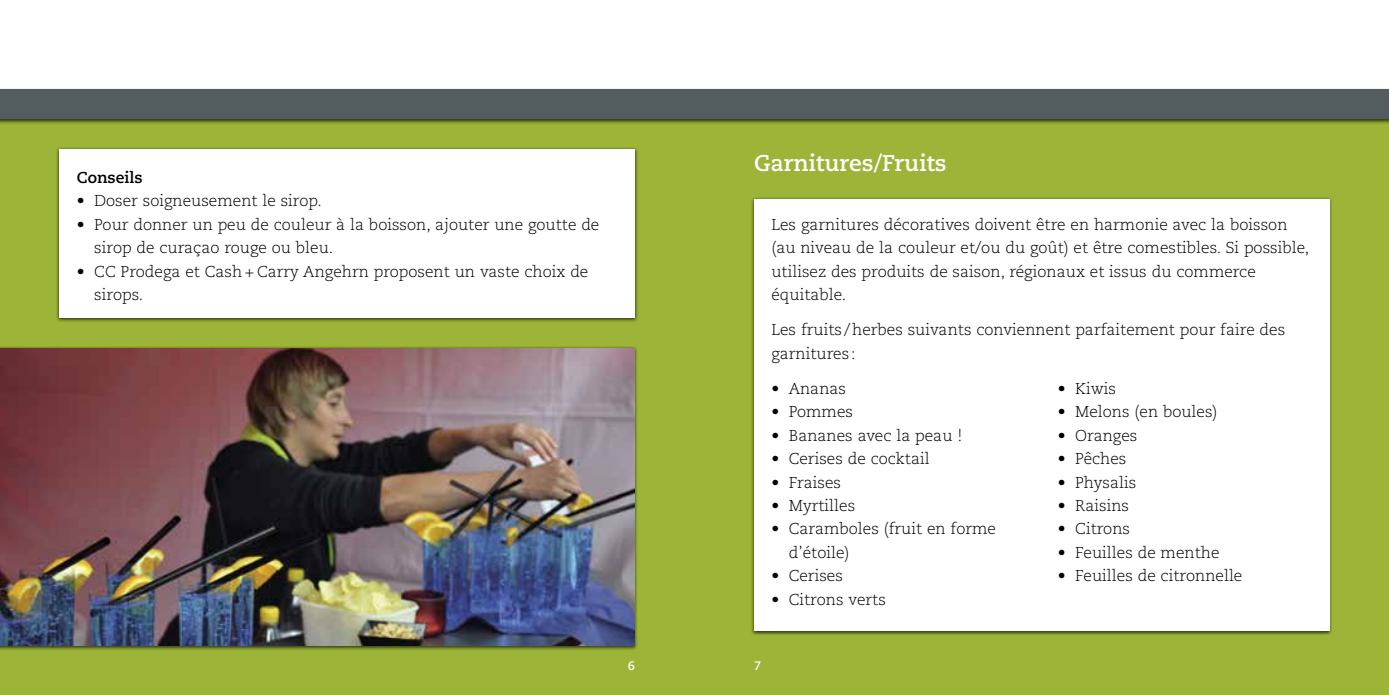
<style>
.page{position:relative;width:1389px;height:695px;background:#fff}
.page>*{position:absolute;margin:0;border:0;box-sizing:border-box;transform-origin:0 0}
.t1{font:700 22.75px "Caecilia LT Std";color:#fff}
.t2{font:300 15.75px/23.4px "Caecilia LT Std";color:#000}
.t3{font:700 15.75px "Caecilia LT Std";color:#000}
.t4{font:700 12.25px "Caecilia LT Std";color:#fff}
</style>
<div class="page">
<div style="left:0;top:89px;width:694px;height:605px;background:#9cb437"></div>
<div style="left:694px;top:89px;width:695px;height:605px;background:#9cb437"></div>
<div style="left:0;top:87px;width:1389px;height:37px;background:#000;opacity:.7"></div>
<div style="left:0;top:89px;width:1389px;height:30px;background:#535c5f"></div>
<div style="left:0;top:346px;width:638px;height:304px;background:#000;opacity:.7"></div>
<img style="left:0;top:348px;width:635px;height:297px">
<div style="left:56px;top:147px;width:583px;height:175px;background:#000;opacity:.7"></div>
<div style="left:60px;top:149px;width:575px;height:168px;background:#fff"></div>
<div style="left:750px;top:196px;width:583px;height:439px;background:#000;opacity:.7"></div>
<div style="left:754px;top:198px;width:575px;height:432px;background:#fff"></div>
<p class="t3" style="left:77px;top:168px;width:67px">Conseils</p>
<p class="t2" style="left:77px;top:190px;width:247px">• Doser soigneusement le sirop.</p>
<p class="t2" style="left:94px;top:213px;width:507px;text-indent:-17px">• Pour donner un peu de couleur à la boisson, ajouter une goutte de sirop de curaçao rouge ou bleu.</p>
<p class="t2" style="left:94px;top:260px;width:496px;text-indent:-17px">• CC Prodega et Cash + Carry Angehrn proposent un vaste choix de sirops.</p>
<h1 class="t1" style="left:754px;top:150px;width:194px">Garnitures/Fruits</h1>
<p class="t2" style="left:771px;top:213px;width:539px">Les garnitures décoratives doivent être en harmonie avec la boisson (au niveau de la couleur et/ou du goût) et être comestibles. Si possible, utilisez des produits de saison, régionaux et issus du commerce équitable.</p>
<p class="t2" style="left:771px;top:318px;width:515px">Les fruits /herbes suivants conviennent parfaitement pour faire des garnitures :</p>
<p class="t2" style="left:771px;top:377px;width:76px">• Ananas</p>
<p class="t2" style="left:771px;top:400px;width:83px">• Pommes</p>
<p class="t2" style="left:771px;top:424px;width:192px">• Bananes avec la peau !</p>
<p class="t2" style="left:771px;top:447px;width:160px">• Cerises de cocktail</p>
<p class="t2" style="left:771px;top:470px;width:71px">• Fraises</p>
<p class="t2" style="left:771px;top:494px;width:85px">• Myrtilles</p>
<p class="t2" style="left:789px;top:517px;width:209px;text-indent:-17px">• Caramboles (fruit en forme d’étoile)</p>
<p class="t2" style="left:771px;top:564px;width:73px">• Cerises</p>
<p class="t2" style="left:771px;top:587px;width:116px">• Citrons verts</p>
<p class="t2" style="left:1058px;top:377px;width:60px">• Kiwis</p>
<p class="t2" style="left:1058px;top:400px;width:161px">• Melons (en boules)</p>
<p class="t2" style="left:1058px;top:424px;width:81px">• Oranges</p>
<p class="t2" style="left:1058px;top:447px;width:70px">• Pêches</p>
<p class="t2" style="left:1058px;top:470px;width:80px">• Physalis</p>
<p class="t2" style="left:1058px;top:494px;width:73px">• Raisins</p>
<p class="t2" style="left:1058px;top:517px;width:74px">• Citrons</p>
<p class="t2" style="left:1058px;top:541px;width:163px">• Feuilles de menthe</p>
<p class="t2" style="left:1058px;top:564px;width:186px">• Feuilles de citronnelle</p>
<p class="t4" style="left:628px;top:658px;width:9px">6</p>
<p class="t4" style="left:754px;top:658px;width:9px">7</p>
</div>
